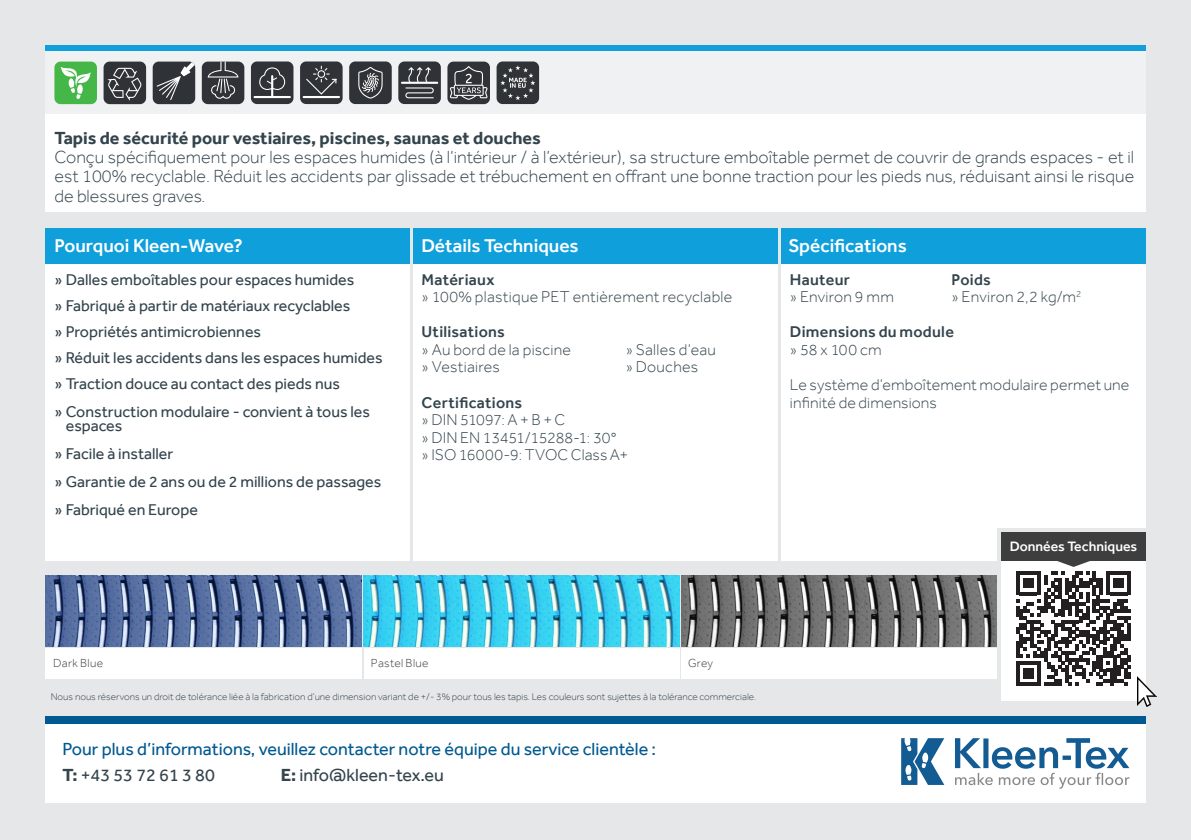
<style>
.page{position:relative;width:1191px;height:840px;background:#fff}
.page>*{position:absolute;margin:0;border:0;box-sizing:border-box;transform-origin:0 0}
.Picture_text{font:500 19px "Effra";color:#fff}
.Picture_text-2{font:300 18px/19.4px "Effra";color:#33444d;text-align:justify}
.t1{font:18px/26px "Effra";color:#005990}
.Picture_text-3{font:700 18px "Effra";color:#33444d}
.t2{font:18px "Effra";color:#33444d}
.t3{font:16px/14px "Effra";color:#33444d}
.Picture_text-4{font:300 16px/17.6px "Effra";letter-spacing:.01em;color:#33444d}
.Picture_text-5{font:500 16px "Effra";letter-spacing:.015em;color:#33444d}
.Picture_text-6{font:300 16px "Effra";letter-spacing:-.01em;color:#33444d}
.Picture_text-7{font:500 14px "Effra";color:#fff}
.Picture_text-8{font:300 12px "Effra";letter-spacing:.03em;color:#3e3e3f}
.t4{font:300 10px "Effra";color:#33444d}
.s1{font-weight:700;color:#33444d}
.s2{color:#33444d}
.s3{font-weight:700}
</style>
<div class="page">
<div style="left:0;top:0;width:1191px;height:839px;background:#e6e7e9"></div>
<div style="left:45px;top:723px;width:1101px;height:79px;background:#fff"></div>
<div style="left:45px;top:716px;width:1101px;height:7px;background:#005990"></div>
<svg style="left:955px;top:738px;width:174px;height:50px"></svg>
<svg style="left:901px;top:738px;width:43px;height:46px"></svg>
<div style="left:45px;top:647px;width:316px;height:31px;background:#fff"></div>
<div style="left:364px;top:647px;width:315px;height:31px;background:#fff"></div>
<div style="left:681px;top:647px;width:316px;height:31px;background:#fff"></div>
<img style="left:45px;top:575px;width:316px;height:71px">
<img style="left:364px;top:575px;width:315px;height:71px">
<img style="left:681px;top:575px;width:316px;height:71px">
<svg style="left:781px;top:263px;width:364px;height:297px"></svg>
<svg style="left:413px;top:263px;width:364px;height:297px"></svg>
<svg style="left:45px;top:263px;width:364px;height:297px"></svg>
<div style="left:45px;top:228px;width:1100px;height:35px;background:#0f9fdb"></div>
<svg style="left:45px;top:45px;width:1100px;height:7px"></svg>
<svg style="left:45px;top:114px;width:1100px;height:97px"></svg>
<div style="left:45px;top:52px;width:1100px;height:62px;background:#f0f1f2"></div>
<svg style="left:997px;top:528px;width:152px;height:177px"></svg>
<div style="left:153px;top:62px;width:42px;height:42px;background:#2f3337;border-radius:6px"></div>
<svg style="left:157px;top:62px;width:38px;height:38px"></svg>
<div style="left:104px;top:62px;width:42px;height:42px;background:#2f3337;border-radius:6px"></div>
<svg style="left:107px;top:68px;width:35px;height:33px"></svg>
<div style="left:202px;top:62px;width:42px;height:42px;background:#2f3337;border-radius:6px"></div>
<svg style="left:208px;top:62px;width:30px;height:37px"></svg>
<div style="left:300px;top:62px;width:42px;height:42px;background:#2f3337;border-radius:6px"></div>
<hr style="left:303px;top:96px;width:37px;height:2px;background:#fff">
<svg style="left:306px;top:66px;width:30px;height:28px"></svg>
<div style="left:251px;top:62px;width:42px;height:42px;background:#2f3337;border-radius:6px"></div>
<svg style="left:253px;top:67px;width:38px;height:31px"></svg>
<div style="left:349px;top:62px;width:43px;height:42px;background:#2f3337;border-radius:6px"></div>
<svg style="left:358px;top:67px;width:25px;height:32px"></svg>
<div style="left:496px;top:62px;width:43px;height:42px;background:#2f3337;border-radius:6px"></div>
<svg style="left:500px;top:65px;width:35px;height:35px"></svg>
<div style="left:398px;top:62px;width:43px;height:42px;background:#2f3337;border-radius:6px"></div>
<svg style="left:401px;top:67px;width:37px;height:31px"></svg>
<div style="left:447px;top:62px;width:43px;height:42px;background:#2f3337;border-radius:6px"></div>
<svg style="left:450px;top:66px;width:38px;height:34px"></svg>
<div style="left:54px;top:62px;width:43px;height:42px;background:#45b749;border-radius:6px"></div>
<svg style="left:61px;top:67px;width:30px;height:32px"></svg>
<img style="left:1137px;top:676px;width:19px;height:29px">
<p class="Picture_text-3" style="left:54px;top:127px;width:488px">Tapis de sécurité pour vestiaires, piscines, saunas et douches</p>
<p class="Picture_text-2" style="left:54px;top:147px;width:1081px">Conçu spécifiquement pour les espaces humides (à l’intérieur / à l’extérieur), sa structure emboîtable permet de couvrir de grands espaces - et il est 100% recyclable. Réduit les accidents par glissade et trébuchement en offrant une bonne traction pour les pieds nus, réduisant ainsi le risque de blessures graves.</p>
<p class="Picture_text" style="left:54px;top:234px;width:190px">Pourquoi Kleen-Wave?</p>
<p class="t3" style="left:54px;top:272px;width:301px">» Dalles emboîtables pour espaces humides</p>
<p class="t3" style="left:54px;top:298px;width:297px">» Fabriqué à partir de matériaux recyclables</p>
<p class="t3" style="left:54px;top:324px;width:208px">» Propriétés antimicrobiennes</p>
<p class="t3" style="left:54px;top:350px;width:330px">» Réduit les accidents dans les espaces humides</p>
<p class="t3" style="left:54px;top:376px;width:287px">» Traction douce au contact des pieds nus</p>
<p class="t3" style="left:66px;top:404px;width:306px;text-indent:-11px">» Construction modulaire - convient à tous les espaces</p>
<p class="t3" style="left:54px;top:446px;width:120px">» Facile à installer</p>
<p class="t3" style="left:54px;top:474px;width:328px">» Garantie de 2 ans ou de 2 millions de passages</p>
<p class="t3" style="left:54px;top:502px;width:145px">» Fabriqué en Europe</p>
<p class="Picture_text" style="left:421px;top:234px;width:159px">Détails Techniques</p>
<p class="Picture_text" style="left:788px;top:234px;width:120px">Spécifications</p>
<p class="Picture_text-5" style="left:790px;top:270px;width:61px">Hauteur</p>
<p class="Picture_text-5" style="left:951px;top:270px;width:41px">Poids</p>
<p class="Picture_text-4" style="left:790px;top:288px;width:105px">» Environ 9 mm</p>
<p class="Picture_text-4" style="left:951px;top:288px;width:131px">» Environ 2,2 kg/m<sup>2</sup></p>
<p class="Picture_text-5" style="left:790px;top:322px;width:165px">Dimensions du module</p>
<p class="Picture_text-4" style="left:790px;top:340px;width:93px">» 58 x 100 cm</p>
<p class="Picture_text-4" style="left:790px;top:375px;width:341px">Le système d’emboîtement modulaire permet une infinité de dimensions</p>
<p class="Picture_text-5" style="left:421px;top:270px;width:74px">Matériaux</p>
<p class="Picture_text-4" style="left:421px;top:288px;width:312px">» 100% plastique PET entièrement recyclable</p>
<p class="Picture_text-5" style="left:421px;top:322px;width:85px">Utilisations</p>
<p class="Picture_text-4" style="left:421px;top:340px;width:151px">» Au bord de la piscine</p>
<p class="Picture_text-4" style="left:625px;top:340px;width:92px">» Salles d’eau</p>
<p class="Picture_text-4" style="left:421px;top:358px;width:80px">» Vestiaires</p>
<p class="Picture_text-4" style="left:625px;top:358px;width:74px">» Douches</p>
<p class="Picture_text-5" style="left:421px;top:392px;width:102px">Certifications</p>
<p class="Picture_text-6" style="left:421px;top:410px;width:145px">» DIN 51097: A + B + C</p>
<p class="Picture_text-6" style="left:421px;top:427px;width:196px">» DIN EN 13451/15288-1: 30°</p>
<p class="Picture_text-4" style="left:421px;top:445px;width:208px">» ISO 16000-9: TVOC Class A+</p>
<p class="Picture_text-7" style="left:1010px;top:537px;width:129px">Données Techniques</p>
<p class="Picture_text-8" style="left:53px;top:655px;width:51px">Dark Blue</p>
<p class="Picture_text-8" style="left:371px;top:655px;width:59px">Pastel Blue</p>
<p class="Picture_text-8" style="left:688px;top:655px;width:27px">Grey</p>
<p class="t4" style="left:51px;top:690px;width:707px">Nous nous réservons un droit de tolérance liée à la fabrication d’une dimension variant de +/- 3% pour tous les tapis. Les couleurs sont sujettes à la tolérance commerciale.</p>
<p class="t1" style="left:63px;top:735px;width:595px">Pour plus d’informations, veuillez contacter notre équipe du service clientèle :<br><span class="s1">T:</span> <span class="s2">+43 53 72 61 3 80</span></p>
<p class="t2" style="left:281px;top:763px;width:165px"><span class="s3">E:</span> info@kleen-tex.eu</p>
</div>
